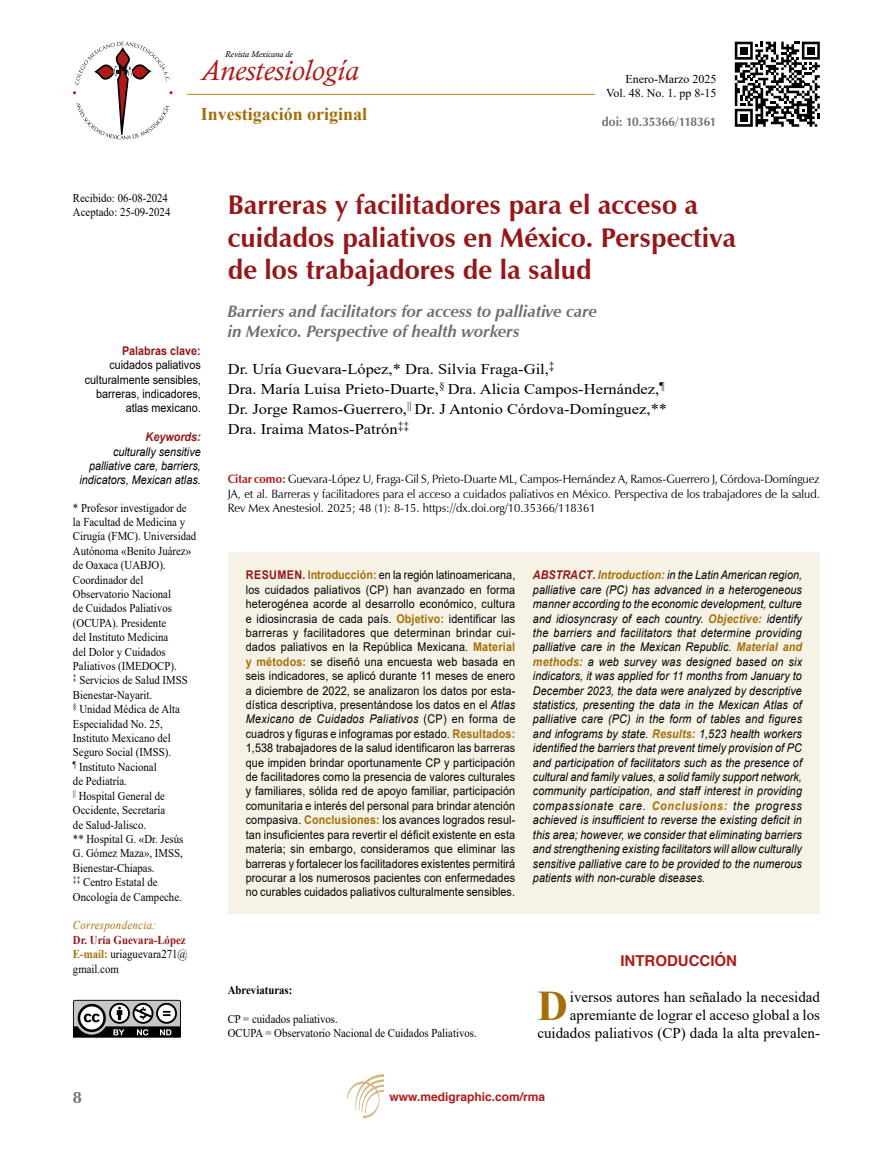
<style>
.page{position:relative;width:893px;height:1170px;background:#fff}
.page>*{position:absolute;margin:0;border:0;box-sizing:border-box;transform-origin:0 0}
.t1{font:700 42.15px "Times New Roman";color:#a46e08}
.t2{font:italic 29.25px "Calisto";color:#af1b19}
.t3{font:700 27px/32.4px "Zapf Humanist 601 BT";color:#96171a}
.t4{font:700 18px "Times New Roman";color:#a46e08}
.t5{font:italic 700 16.5px/19.8px "Zapf Humanist 601 BT";color:#706f6f}
.t6{font:700 16.5px "Zapf Humanist 601 BT";color:#706f6f}
.t7{font:15px/18px "Times New Roman";color:#000;text-align:right}
.t8{font:700 15px "Helvetica";color:#af1b19}
.t9{font:14.85px/19.8px "Times New Roman";color:#000;scale:1.11 1}
.t10{font:700 12.6px "Zapf Humanist 601 BT";letter-spacing:-.01em;color:#706f6f;scale:.95 1}
.t11{font:12px/14.4px "Arial";color:#000;text-align:justify;scale:.9 1}
.t12{font:italic 12px/14.4px "Arial";color:#000;text-align:justify;scale:.9 1}
.t13{font:12px/14.4px "Times New Roman";color:#000;scale:.9 1}
.t14{font:12px/14.4px "Zapf Humanist 601 BT";color:#000;text-align:justify;scale:.95 1}
.t15{font:12px/14.4px "Times New Roman";color:#000;text-align:right}
.t16{font:700 12px "Helvetica";color:#af1b19}
.t17{font:italic 12px "Times New Roman";letter-spacing:.03em;color:#a46e08;scale:.9 1}
.t18{font:700 12px "Arial";color:#96171a;scale:.9 1}
.t19{font:700 12px "Times New Roman";color:#000;scale:.9 1}
.t20{font:italic 700 12px "Arial";color:#96171a;scale:.9 1}
.t21{font:italic 8.55px "Calisto";color:#000}
.s1{font-weight:700;color:#96171a}
.s2{font-weight:700;color:#a46e08}
.s3{font-weight:700;color:#af1b19}
.s4{font-style:italic}
.s5{font-weight:700;font-style:normal;color:#96171a}
</style>
<div class="page">
<img style="left:347px;top:1074px;width:36px;height:43px">
<div style="left:228px;top:552px;width:296px;height:362px;background:#f6f3e6"></div>
<div style="left:524px;top:552px;width:296px;height:362px;background:#f6f3e6"></div>
<svg style="left:73px;top:42px;width:100px;height:97px"></svg>
<svg style="left:73px;top:999px;width:108px;height:38px"></svg>
<hr style="left:187px;top:94px;width:408px;height:1px;background:#a88702">
<svg style="left:735px;top:42px;width:85px;height:85px"></svg>
<p class="t21" style="left:225px;top:49px;width:69px">Revista Mexicana de</p>
<h2 class="t2" style="left:201px;top:53px;width:160px">Anestesiología</h2>
<h3 class="t4" style="left:201px;top:101px;width:168px">Investigación original</h3>
<p class="t15" style="left:606px;top:71px;width:112px">Enero-Marzo 2025<br>Vol. 48. No. 1. pp 8-15</p>
<p class="t10" style="left:602px;top:114px;width:122px">doi: 10.35366/118361</p>
<p class="t13" style="left:73px;top:190px;width:110px">Recibido: 06-08-2024<br>Aceptado: 25-09-2024</p>
<p class="t18" style="left:122px;top:342px;width:89px">Palabras clave:</p>
<p class="t11" style="left:85px;top:357px;width:130px;text-align:right">cuidados paliativos culturalmente sensibles, barreras, indicadores, atlas mexicano.</p>
<p class="t20" style="left:146px;top:429px;width:63px">Keywords:</p>
<p class="t12" style="left:80px;top:444px;width:136px;text-align:right">culturally sensitive palliative care, barriers, indicators, Mexican atlas.</p>
<p class="t13" style="left:73px;top:500px;width:138px">* Profesor investigador de la Facultad de Medicina y<br>Cirugía (FMC). Universidad<br>Autónoma «Benito Juárez» de Oaxaca (UABJO).<br>Coordinador del<br>Observatorio Nacional<br>de Cuidados Paliativos (OCUPA). Presidente<br>del Instituto Medicina<br>del Dolor y Cuidados<br>Paliativos (IMEDOCP).<br><sup>‡</sup> Servicios de Salud IMSS<br>Bienestar-Nayarit.<br><sup>§</sup> Unidad Médica de Alta<br>Especialidad No. 25,<br>Instituto Mexicano del<br>Seguro Social (IMSS).<br><sup>¶</sup> Instituto Nacional<br>de Pediatría.<br><sup>||</sup> Hospital General de<br>Occidente, Secretaría<br>de Salud-Jalisco.<br>** Hospital G. «Dr. Jesús<br>G. Gómez Maza», IMSS,<br>Bienestar-Chiapas.<br><sup>‡‡</sup> Centro Estatal de<br>Oncología de Campeche.</p>
<p class="t17" style="left:73px;top:917px;width:94px">Correspondencia:</p>
<p class="t13" style="left:73px;top:932px;width:129px"><span class="s1">Dr. Uría Guevara-López<br></span><span class="s2">E-mail:</span> uriaguevara271@ gmail.com</p>
<h3 class="t3" style="left:228px;top:189px;width:510px">Barreras y facilitadores para el acceso a cuidados paliativos en México. Perspectiva de los trabajadores de la salud</h3>
<h3 class="t5" style="left:228px;top:301px;width:371px">Barriers and facilitators for access to palliative care in Mexico. Perspective of health workers</h3>
<p class="t9" style="left:228px;top:359px;width:397px">Dr. Uría Guevara-López,* Dra. Silvia Fraga-Gil,<sup>‡<br></sup>Dra. María Luisa Prieto-Duarte,<sup>§</sup> Dra. Alicia Campos-Hernández,<sup>¶ </sup>Dr. Jorge Ramos-Guerrero,<sup>||</sup> Dr. J Antonio Córdova-Domínguez,** Dra. Iraima Matos-Patrón<sup>‡‡</sup></p>
<p class="t14" style="left:228px;top:472px;width:625px"><span class="s3">Citar como:</span> Guevara-López U, Fraga-Gil S, Prieto-Duarte ML, Campos-Hernández A, Ramos-Guerrero J, Córdova-Domínguez JA, et al. Barreras y facilitadores para el acceso a cuidados paliativos en México. Perspectiva de los trabajadores de la salud.<br>Rev Mex Anestesiol. 2025; 48 (1): 8-15. https://dx.doi.org/10.35366/118361</p>
<p class="t11" style="left:246px;top:567px;width:301px"><span class="s1">RESUMEN.</span> <span class="s2">Introducción:</span> en la región latinoamericana, los cuidados paliativos (CP) han avanzado en forma heterogénea acorde al desarrollo económico, cultura e idiosincrasia de cada país. <span class="s2">Objetivo:</span> identificar las barreras y facilitadores que determinan brindar cui&shy;dados paliativos en la República Mexicana. <span class="s2">Material y métodos:</span> se diseñó una encuesta web basada en seis indicadores, se aplicó durante 11 meses de enero a diciembre de 2022, se analizaron los datos por esta&shy;dística descriptiva, presentándose los datos en el <span class="s4">Atlas Mexicano de Cuidados Paliativos</span> (CP) en forma de cuadros y figuras e infogramas por estado. <span class="s2">Resultados:<br></span>1,538 trabajadores de la salud identificaron las barreras que impiden brindar oportunamente CP y participación de facilitadores como la presencia de valores culturales y familiares, sólida red de apoyo familiar, participación comunitaria e interés del personal para brindar atención compasiva. <span class="s2">Conclusiones:</span> los avances logrados resul&shy;tan insuficientes para revertir el déficit existente en esta materia; sin embargo, consideramos que eliminar las barreras y fortalecer los facilitadores existentes permitirá procurar a los numerosos pacientes con enfermedades no curables cuidados paliativos culturalmente sensibles.</p>
<p class="t12" style="left:533px;top:568px;width:301px"><span class="s1">ABSTRACT</span><span class="s5">.</span> <span class="s2">Introduction:</span> in the Latin American region, palliative care (PC) has advanced in a heterogeneous manner according to the economic development, culture and idiosyncrasy of each country. <span class="s2">Objective:</span> identify the barriers and facilitators that determine providing palliative care in the Mexican Republic. <span class="s2">Material and methods:</span> a web survey was designed based on six indicators, it was applied for 11 months from January to December 2023, the data were analyzed by descriptive statistics, presenting the data in the Mexican Atlas of palliative care (PC) in the form of tables and figures and infograms by state. <span class="s2">Results:</span> 1,523 health workers identified the barriers that prevent timely provision of PC and participation of facilitators such as the presence of cultural and family values, a solid family support network, community participation, and staff interest in providing compassionate care. <span class="s2">Conclusions:</span> the progress achieved is insufficient to reverse the existing deficit in this area; however, we consider that eliminating barriers and strengthening existing facilitators will allow culturally sensitive palliative care to be provided to the numerous patients with non-curable diseases.</p>
<p class="t19" style="left:228px;top:981px;width:73px">Abreviaturas:</p>
<p class="t13" style="left:228px;top:1011px;width:278px">CP = cuidados paliativos.<br>OCUPA = Observatorio Nacional de Cuidados Paliativos.</p>
<p class="t8" style="left:620px;top:948px;width:118px">INTRODUCCIÓN</p>
<p class="t7" style="left:537px;top:987px;width:284px">iversos autores han señalado la necesidad apremiante de lograr el acceso global a los cuidados paliativos (CP) dada la alta prevalen-</p>
<h1 class="t1" style="left:537px;top:975px;width:32px">D</h1>
<h3 class="t6" style="left:73px;top:1086px;width:11px">8</h3>
<p class="t16" style="left:390px;top:1086px;width:157px">www.medigraphic.com/rma</p>
</div>
